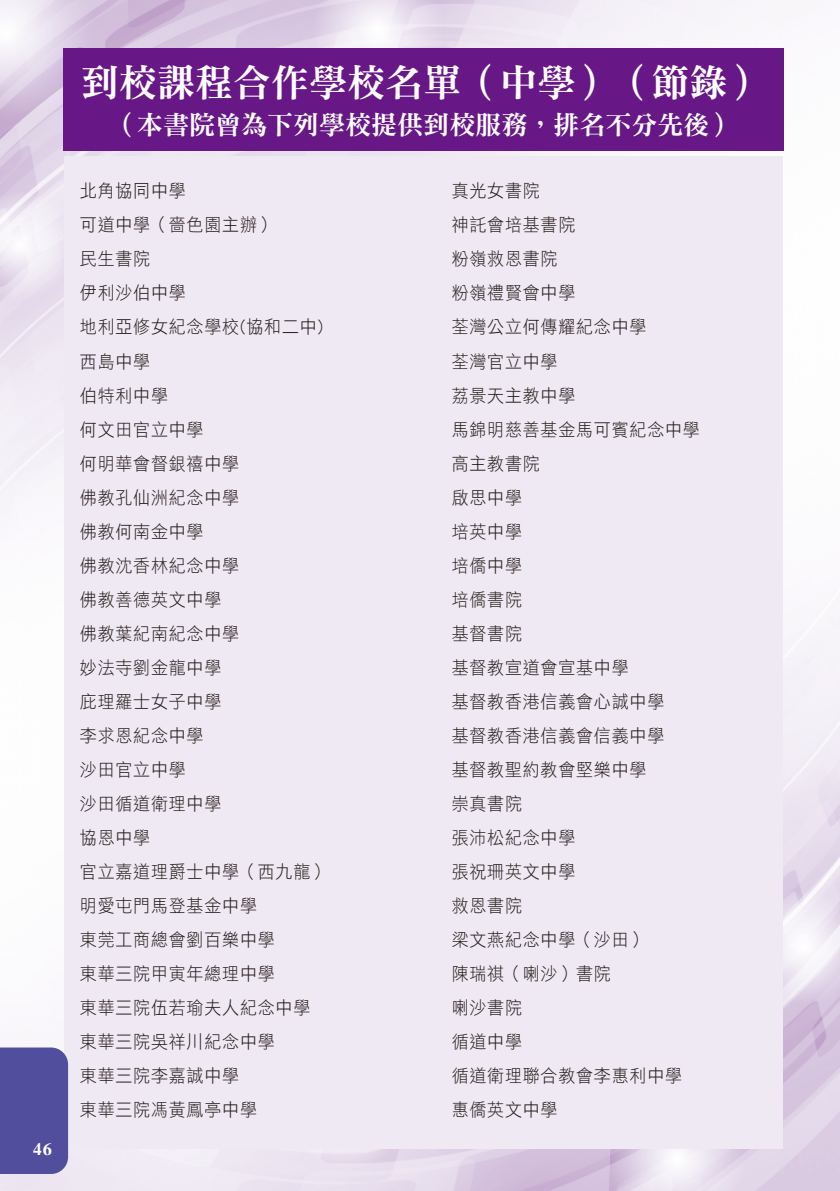
<style>
.page{position:relative;width:840px;height:1191px;background:#fff}
.page>*{position:absolute;margin:0;border:0;box-sizing:border-box;transform-origin:0 0}
.中文標題_1{font:38px "DF Ming Std W9";color:#fff}
.中文標題_1-2{font:26px "DF Ming Std W9";color:#fff}
.中文text{font:18px "DF Hei Std W3";letter-spacing:.05em;color:#231916;scale:.94 1}
.t1{font:18px "DF Yea Song Std W9";color:#fff}
</style>
<div class="page">
<img style="left:0;top:0;width:839px;height:1191px">
<div style="left:63px;top:48px;width:720px;height:102px;background:#671886"></div>
<div style="left:64px;top:156px;width:718px;height:992px;background:#efe9f4"></div>
<div style="left:0;top:1047px;width:68px;height:127px;background:#524e9e"></div>
<p class="t1" style="left:33px;top:1138px;width:21px">46</p>
<p class="中文標題_1" style="left:81px;top:61px;width:685px">到校課程合作學校名單（中學）（節錄）</p>
<p class="中文標題_1-2" style="left:111px;top:110px;width:625px">（本書院曾為下列學校提供到校服務，排名不分先後）</p>
<p class="中文text" style="left:80px;top:181px;width:114px">北角協同中學</p>
<p class="中文text" style="left:80px;top:215px;width:208px">可道中學（嗇色園主辦）</p>
<p class="中文text" style="left:80px;top:249px;width:76px">民生書院</p>
<p class="中文text" style="left:80px;top:283px;width:114px">伊利沙伯中學</p>
<p class="中文text" style="left:80px;top:317px;width:260px">地利亞修女紀念學校(協和二中)</p>
<p class="中文text" style="left:80px;top:351px;width:76px">西島中學</p>
<p class="中文text" style="left:80px;top:385px;width:95px">伯特利中學</p>
<p class="中文text" style="left:80px;top:419px;width:133px">何文田官立中學</p>
<p class="中文text" style="left:80px;top:453px;width:171px">何明華會督銀禧中學</p>
<p class="中文text" style="left:80px;top:487px;width:171px">佛教孔仙洲紀念中學</p>
<p class="中文text" style="left:80px;top:521px;width:133px">佛教何南金中學</p>
<p class="中文text" style="left:80px;top:555px;width:171px">佛教沈香林紀念中學</p>
<p class="中文text" style="left:80px;top:589px;width:152px">佛教善德英文中學</p>
<p class="中文text" style="left:80px;top:623px;width:171px">佛教葉紀南紀念中學</p>
<p class="中文text" style="left:80px;top:657px;width:152px">妙法寺劉金龍中學</p>
<p class="中文text" style="left:80px;top:691px;width:152px">庇理羅士女子中學</p>
<p class="中文text" style="left:80px;top:725px;width:133px">李求恩紀念中學</p>
<p class="中文text" style="left:80px;top:759px;width:114px">沙田官立中學</p>
<p class="中文text" style="left:80px;top:793px;width:152px">沙田循道衛理中學</p>
<p class="中文text" style="left:80px;top:827px;width:76px">協恩中學</p>
<p class="中文text" style="left:80px;top:861px;width:265px">官立嘉道理爵士中學（西九龍）</p>
<p class="中文text" style="left:80px;top:895px;width:190px">明愛屯門馬登基金中學</p>
<p class="中文text" style="left:80px;top:929px;width:208px">東莞工商總會劉百樂中學</p>
<p class="中文text" style="left:80px;top:963px;width:208px">東華三院甲寅年總理中學</p>
<p class="中文text" style="left:80px;top:997px;width:246px">東華三院伍若瑜夫人紀念中學</p>
<p class="中文text" style="left:80px;top:1031px;width:208px">東華三院吳祥川紀念中學</p>
<p class="中文text" style="left:80px;top:1065px;width:171px">東華三院李嘉誠中學</p>
<p class="中文text" style="left:80px;top:1099px;width:190px">東華三院馮黃鳳亭中學</p>
<p class="中文text" style="left:451px;top:181px;width:95px">真光女書院</p>
<p class="中文text" style="left:451px;top:215px;width:133px">神託會培基書院</p>
<p class="中文text" style="left:451px;top:249px;width:114px">粉嶺救恩書院</p>
<p class="中文text" style="left:451px;top:283px;width:133px">粉嶺禮賢會中學</p>
<p class="中文text" style="left:451px;top:317px;width:209px">荃灣公立何傳耀紀念中學</p>
<p class="中文text" style="left:451px;top:351px;width:114px">荃灣官立中學</p>
<p class="中文text" style="left:451px;top:385px;width:133px">荔景天主教中學</p>
<p class="中文text" style="left:451px;top:419px;width:265px">馬錦明慈善基金馬可賓紀念中學</p>
<p class="中文text" style="left:451px;top:453px;width:95px">高主教書院</p>
<p class="中文text" style="left:451px;top:487px;width:76px">啟思中學</p>
<p class="中文text" style="left:451px;top:521px;width:76px">培英中學</p>
<p class="中文text" style="left:451px;top:555px;width:76px">培僑中學</p>
<p class="中文text" style="left:451px;top:589px;width:76px">培僑書院</p>
<p class="中文text" style="left:451px;top:623px;width:76px">基督書院</p>
<p class="中文text" style="left:451px;top:657px;width:190px">基督教宣道會宣基中學</p>
<p class="中文text" style="left:451px;top:691px;width:227px">基督教香港信義會心誠中學</p>
<p class="中文text" style="left:451px;top:725px;width:227px">基督教香港信義會信義中學</p>
<p class="中文text" style="left:451px;top:759px;width:209px">基督教聖約教會堅樂中學</p>
<p class="中文text" style="left:451px;top:793px;width:76px">崇真書院</p>
<p class="中文text" style="left:451px;top:827px;width:133px">張沛松紀念中學</p>
<p class="中文text" style="left:451px;top:861px;width:133px">張祝珊英文中學</p>
<p class="中文text" style="left:451px;top:895px;width:76px">救恩書院</p>
<p class="中文text" style="left:451px;top:929px;width:209px">梁文燕紀念中學（沙田）</p>
<p class="中文text" style="left:451px;top:963px;width:171px">陳瑞祺（喇沙）書院</p>
<p class="中文text" style="left:451px;top:997px;width:76px">喇沙書院</p>
<p class="中文text" style="left:451px;top:1031px;width:76px">循道中學</p>
<p class="中文text" style="left:451px;top:1065px;width:246px">循道衛理聯合教會李惠利中學</p>
<p class="中文text" style="left:451px;top:1099px;width:114px">惠僑英文中學</p>
</div>
